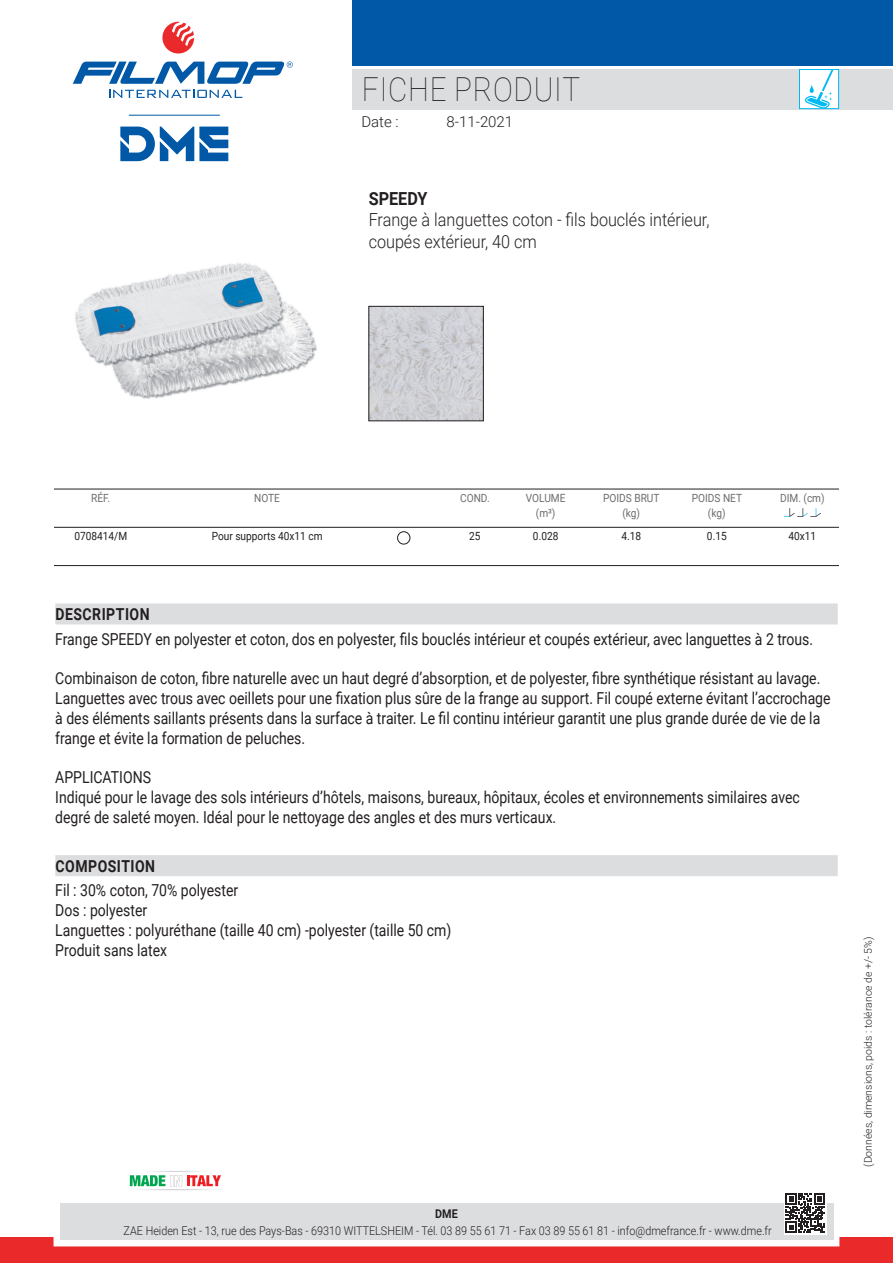
<style>
.page{position:relative;width:893px;height:1263px;background:#fff}
.page>*{position:absolute;margin:0;border:0;box-sizing:border-box;transform-origin:0 0}
.t1{font:100 33px "Roboto";letter-spacing:.025em;color:#231f20;scale:.9 1}
.t2{font:300 18px/21.6px "Roboto";color:#231f20;scale:.9 1}
.t3{font:700 18px "Roboto";color:#231f20;scale:.9 1}
.t4{font:16.5px/19.8px "Roboto";color:#231f20;scale:.85 1}
.t5{font:700 16.5px "Roboto";letter-spacing:.035em;color:#231f20;scale:.85 1}
.t6{font:300 15px "Roboto";color:#231f20}
.t7{font:300 12px "Roboto";color:#231f20;scale:.9 1}
.t8{font:700 12px "Roboto";color:#231f20;scale:.9 1}
.t9{font:11.25px/15px "Roboto";color:#6c6d70;text-align:center;scale:.9 1}
.t10{font:11.25px "Roboto";color:#231f20;scale:.9 1}
.t11{font:300 10.5px "Roboto";color:#231f20}
</style>
<div class="page">
<div style="left:353px;top:69px;width:540px;height:40px;background:#dcdddf"></div>
<svg style="left:109px;top:90px;width:133px;height:8px"></svg>
<svg style="left:162px;top:22px;width:32px;height:32px"></svg>
<svg style="left:73px;top:61px;width:220px;height:23px"></svg>
<div style="left:353px;top:0;width:540px;height:66px;background:#0158a6"></div>
<div style="left:0;top:1237px;width:893px;height:26px;background:#e9292a"></div>
<div style="left:54px;top:1197px;width:785px;height:49px;border:12px solid #fff"></div>
<div style="left:60px;top:1203px;width:773px;height:37px;background:#dcdddf"></div>
<svg style="left:120px;top:126px;width:108px;height:35px"></svg>
<hr style="left:129px;top:115px;width:91px;height:1px;background:#0158a6">
<svg style="left:784px;top:1193px;width:42px;height:41px"></svg>
<svg style="left:786px;top:1193px;width:39px;height:39px;background:#706e6f"></svg>
<div style="left:799px;top:69px;width:40px;height:40px;background:#fff;border:1px solid #00baf1"></div>
<svg style="left:805px;top:69px;width:28px;height:40px"></svg>
<img style="left:75px;top:263px;width:242px;height:136px">
<div style="left:55px;top:603px;width:783px;height:21px;background:#dcdddf"></div>
<div style="left:55px;top:855px;width:783px;height:21px;background:#dcdddf"></div>
<hr style="left:54px;top:489px;width:785px;height:1px;background:#231f20">
<hr style="left:54px;top:565px;width:785px;height:1px;background:#231f20">
<hr style="left:54px;top:527px;width:785px;height:1px;background:#231f20">
<svg style="left:130px;top:1175px;width:91px;height:11px"></svg>
<div style="left:397px;top:531px;width:13px;height:13px;border:1px solid #231f20;border-radius:50%"></div>
<svg style="left:784px;top:508px;width:37px;height:9px"></svg>
<img style="left:371px;top:308px;width:110px;height:111px">
<div style="left:369px;top:306px;width:114px;height:115px;border:1px solid #231f20"></div>
<h1 class="t1" style="left:362px;top:67px;width:244px">FICHE PRODUIT</h1>
<p class="t6" style="left:361px;top:111px;width:39px">Date :</p>
<p class="t6" style="left:446px;top:111px;width:68px">8-11-2021</p>
<p class="t3" style="left:369px;top:186px;width:67px">SPEEDY</p>
<p class="t2" style="left:369px;top:209px;width:380px">Frange à languettes coton - fils bouclés intérieur, coupés extérieur, 40 cm</p>
<p class="t9" style="left:91px;top:490px;width:23px">RÉF.</p>
<p class="t10" style="left:74px;top:528px;width:60px">0708414/M</p>
<p class="t9" style="left:254px;top:490px;width:30px">NOTE</p>
<p class="t10" style="left:212px;top:528px;width:125px">Pour supports 40x11 cm</p>
<p class="t9" style="left:460px;top:490px;width:34px">COND.</p>
<p class="t10" style="left:469px;top:528px;width:14px">25</p>
<p class="t9" style="left:526px;top:490px;width:46px">VOLUME (m³)</p>
<p class="t10" style="left:533px;top:528px;width:30px">0.028</p>
<p class="t9" style="left:603px;top:490px;width:64px">POIDS BRUT (kg)</p>
<p class="t10" style="left:621px;top:528px;width:23px">4.18</p>
<p class="t9" style="left:692px;top:490px;width:57px">POIDS NET (kg)</p>
<p class="t10" style="left:707px;top:528px;width:23px">0.15</p>
<p class="t9" style="left:780px;top:490px;width:51px">DIM. (cm)</p>
<p class="t10" style="left:788px;top:528px;width:32px">40x11</p>
<p class="t5" style="left:56px;top:603px;width:112px">DESCRIPTION</p>
<p class="t4" style="left:55px;top:628px;width:893px">Frange SPEEDY en polyester et coton, dos en polyester, fils bouclés intérieur et coupés extérieur, avec languettes à 2 trous.</p>
<p class="t4" style="left:55px;top:668px;width:914px">Combinaison de coton, fibre naturelle avec un haut degré d’absorption, et de polyester, fibre synthétique résistant au lavage.<br>Languettes avec trous avec oeillets pour une fixation plus sûre de la frange au support. Fil coupé externe évitant l’accrochage à des éléments saillants présents dans la surface à traiter. Le fil continu intérieur garantit une plus grande durée de vie de la frange et évite la formation de peluches.</p>
<p class="t4" style="left:55px;top:767px;width:877px">APPLICATIONS<br>Indiqué pour le lavage des sols intérieurs d’hôtels, maisons, bureaux, hôpitaux, écoles et environnements similaires avec degré de saleté moyen. Idéal pour le nettoyage des angles et des murs verticaux.</p>
<p class="t5" style="left:56px;top:855px;width:119px">COMPOSITION</p>
<p class="t4" style="left:55px;top:880px;width:468px">Fil : 30% coton, 70% polyester<br>Dos : polyester<br>Languettes : polyuréthane (taille 40 cm) -polyester (taille 50 cm)<br>Produit sans latex</p>
<p class="t8" style="left:435px;top:1206px;width:27px">DME</p>
<p class="t7" style="left:124px;top:1222px;width:722px">ZAE Heiden Est - 13, rue des Pays-Bas - 69310 WITTELSHEIM - Tél. 03 89 55 61 71 - Fax 03 89 55 61 81 - info@dmefrance.fr - www.dme.fr</p>
<p class="t11" style="left:861px;top:1167px;width:232px;rotate:-90deg">(Données, dimensions, poids : tolérance de +/- 5%)</p>
</div>
